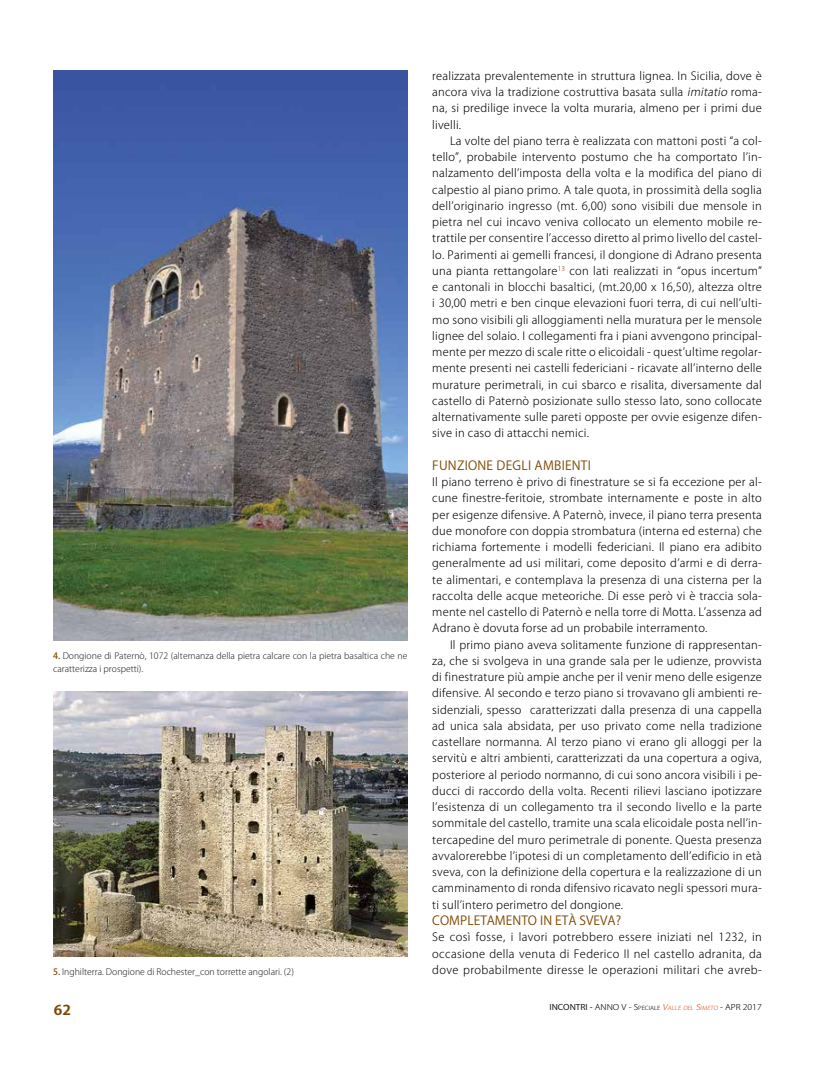
<style>
.page{position:relative;width:815px;height:1081px;background:#fff}
.page>*{position:absolute;margin:0;border:0;box-sizing:border-box;transform-origin:0 0}
.t1{font:700 13.5px "Koz Go Pro";color:#7e4700;scale:1.11 1}
.t2{font:12.5px "Koz Go Pro";letter-spacing:.005em;color:#7e4700}
.t3{font:300 11.25px/16.2px "Koz Go Pro";letter-spacing:.02em;color:#000;text-align:justify}
.t4{font:300 8.75px/12.5px "Koz Go Pro";color:#282827}
.t5{font:300 7.88px "Koz Go Pro";color:#000;scale:1.11 1}
.s1{font-weight:500;color:#7e4700}
.s2{font-style:italic}
.s3{font-weight:400}
.s4{font-style:inherit}
.s5{font-size:5.5px}
.s6{font-style:italic;color:#d1540e}
.s7{font-style:italic;font-size:5.5px;color:#d1540e}
</style>
<div class="page">
<img style="left:53px;top:71px;width:354px;height:569px">
<img style="left:53px;top:691px;width:354px;height:265px">
<p class="t4" style="left:53px;top:650px;width:356px"><span class="s1">4.</span> Dongione di Paternò, 1072 (alternanza della pietra calcare con la pietra basaltica che ne caratterizza i prospetti).</p>
<p class="t4" style="left:53px;top:965px;width:242px"><span class="s1">5.</span> Inghilterra. Dongione di Rochester_con torrette angolari. (2)</p>
<p class="t1" style="left:54px;top:1001px;width:17px">62</p>
<p class="t3" style="left:432px;top:68px;width:331px">realizzata prevalentemente in struttura lignea. In Sicilia, dove è ancora viva la tradizione costruttiva basata sulla <span class="s2">imitatio</span> roma&shy;na, si predilige invece la volta muraria, almeno per i primi due livelli.</p>
<p class="t3" style="left:432px;top:133px;width:331px;text-indent:18px">La volte del piano terra è realizzata con mattoni posti “a col&shy;tello”, probabile intervento postumo che ha comportato l’in&shy;nalzamento dell’imposta della volta e la modifica del piano di calpestio al piano primo. A tale quota, in prossimità della soglia dell’originario ingresso (mt. 6,00) sono visibili due mensole in pietra nel cui incavo veniva collocato un elemento mobile re&shy;trattile per consentire l’accesso diretto al primo livello del castel&shy;lo. Parimenti ai gemelli francesi, il dongione di Adrano presenta una pianta rettangolare<sup>13</sup> con lati realizzati in “opus incertum” e cantonali in blocchi basaltici, (mt.20,00 x 16,50), altezza oltre i 30,00 metri e ben cinque elevazioni fuori terra, di cui nell’ulti&shy;mo sono visibili gli alloggiamenti nella muratura per le mensole lignee del solaio. I collegamenti fra i piani avvengono principal&shy;mente per mezzo di scale ritte o elicoidali - quest’ultime regolar&shy;mente presenti nei castelli federiciani - ricavate all’interno delle murature perimetrali, in cui sbarco e risalita, diversamente dal castello di Paternò posizionate sullo stesso lato, sono collocate alternativamente sulle pareti opposte per ovvie esigenze difen&shy;sive in caso di attacchi nemici.</p>
<p class="t2" style="left:432px;top:457px;width:160px">FUNZIONE DEGLI AMBIENTI</p>
<p class="t3" style="left:432px;top:474px;width:331px">Il piano terreno è privo di finestrature se si fa eccezione per al&shy;cune finestre-feritoie, strombate internamente e poste in alto per esigenze difensive. A Paternò, invece, il piano terra presenta due monofore con doppia strombatura (interna ed esterna) che richiama fortemente i modelli federiciani. Il piano era adibito generalmente ad usi militari, come deposito d’armi e di derra&shy;te alimentari, e contemplava la presenza di una cisterna per la raccolta delle acque meteoriche. Di esse però vi è traccia sola&shy;mente nel castello di Paternò e nella torre di Motta. L’assenza ad Adrano è dovuta forse ad un probabile interramento.</p>
<p class="t3" style="left:432px;top:636px;width:331px;text-indent:18px">Il primo piano aveva solitamente funzione di rappresentan&shy;za, che si svolgeva in una grande sala per le udienze, provvista di finestrature più ampie anche per il venir meno delle esigenze difensive. Al secondo e terzo piano si trovavano gli ambienti re&shy;sidenziali, spesso caratterizzati dalla presenza di una cappella ad unica sala absidata, per uso privato come nella tradizione castellare normanna. Al terzo piano vi erano gli alloggi per la servitù e altri ambienti, caratterizzati da una copertura a ogiva, posteriore al periodo normanno, di cui sono ancora visibili i pe&shy;ducci di raccordo della volta. Recenti rilievi lasciano ipotizzare l’esistenza di un collegamento tra il secondo livello e la parte sommitale del castello, tramite una scala elicoidale posta nell’in&shy;tercapedine del muro perimetrale di ponente. Questa presenza avvalorerebbe l’ipotesi di un completamento dell’edificio in età sveva, con la definizione della copertura e la realizzazione di un camminamento di ronda difensivo ricavato negli spessori mura&shy;ti sull’intero perimetro del dongione.</p>
<p class="t2" style="left:432px;top:912px;width:190px">COMPLETAMENTO IN ETÀ SVEVA?</p>
<p class="t3" style="left:432px;top:929px;width:331px">Se così fosse, i lavori potrebbero essere iniziati nel 1232, in occasione della venuta di Federico II nel castello adranita, da dove probabilmente diresse le operazioni militari che avreb-</p>
<p class="t5" style="left:549px;top:1002px;width:193px"><span class="s3">INCONTRI -</span> ANNO V - <span class="s4">S</span><span class="s5">PECIALE</span> <span class="s6">V</span><span class="s7">ALLE DEL</span> <span class="s6">S</span><span class="s7">IMETO</span> - APR 2017</p>
</div>
